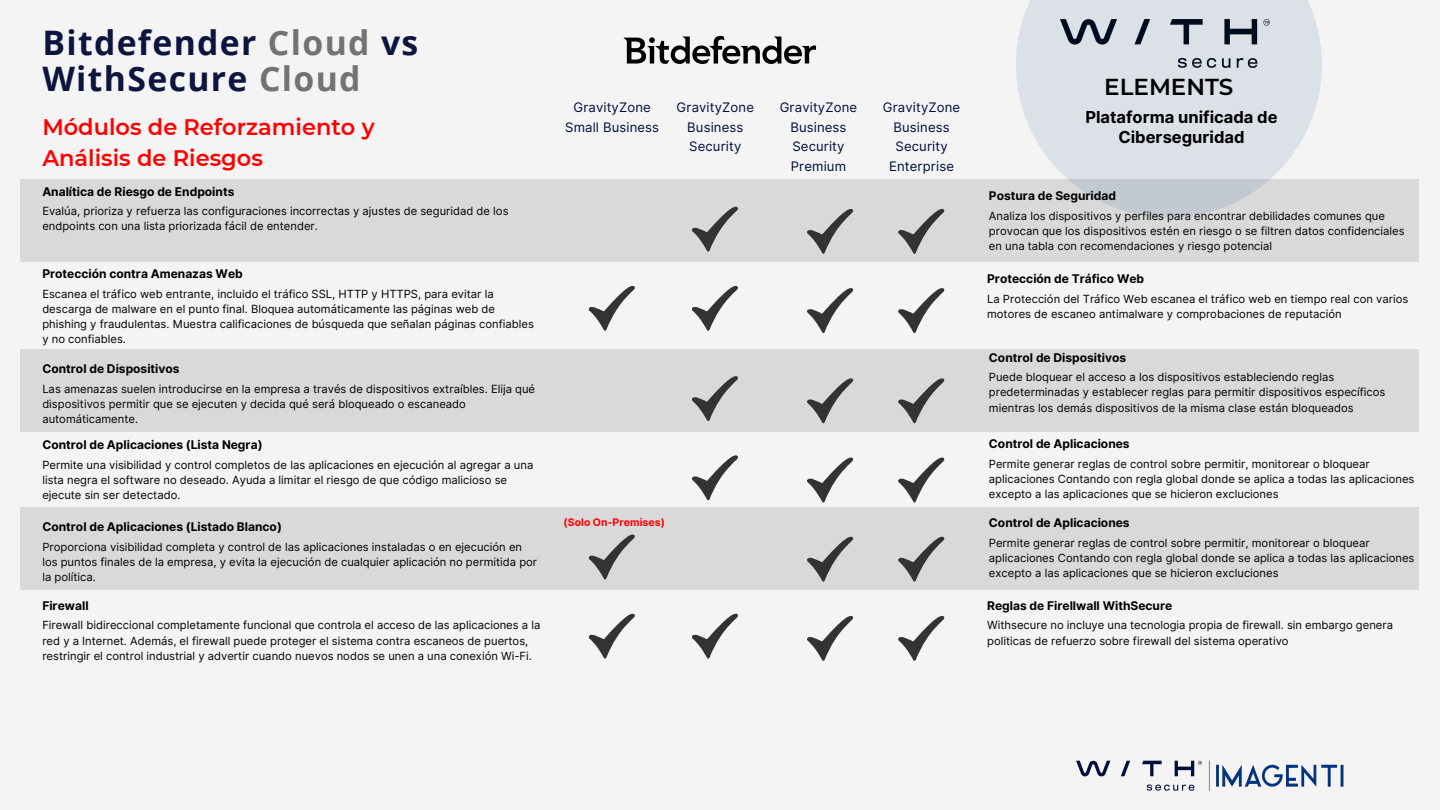
<style>
.page{position:relative;width:1440px;height:810px;background:#f3f4f3}
.page>*{position:absolute;margin:0;border:0;box-sizing:border-box;transform-origin:0 0}
.t1{font:700 33.75px/36.6px "Open Sans";letter-spacing:.04em;color:#0d153f}
.t2{font:600 23.02px "Montserrat";color:#000}
.t3{font:600 22.5px/30.9px "Montserrat";color:#f00}
.t4{font:700 16.5px/19.6px "Inter";color:#000;text-align:center}
.t5{font:13.12px/19.6px "Inter";letter-spacing:.01em;color:#020e3e;text-align:center}
.t6{font:700 12px "Inter";color:#000}
.t7{font:11.25px/15.1px "Inter";color:#000001}
.t8{font:700 10.5px "Inter";color:#f00}
.s1{color:#737373}
</style>
<div class="page">
<img style="left:1076px;top:760px;width:268px;height:31px">
<div style="left:20px;top:180px;width:1398px;height:82px;background:#d9d9d9"></div>
<div style="left:20px;top:349px;width:1398px;height:82px;background:#d9d9d9"></div>
<div style="left:20px;top:507px;width:1398px;height:83px;background:#d9d9d9"></div>
<svg style="left:624px;top:36px;width:192px;height:28px"></svg>
<svg style="left:1016px;top:0;width:306px;height:218px;fill:#dbe1e7"></svg>
<img style="left:1061px;top:20px;width:216px;height:47px">
<svg style="left:807px;top:209px;width:47px;height:45px"></svg>
<svg style="left:807px;top:288px;width:47px;height:45px"></svg>
<svg style="left:807px;top:378px;width:47px;height:45px"></svg>
<svg style="left:807px;top:457px;width:47px;height:46px"></svg>
<svg style="left:807px;top:536px;width:47px;height:46px"></svg>
<svg style="left:807px;top:616px;width:47px;height:45px"></svg>
<svg style="left:898px;top:209px;width:47px;height:45px"></svg>
<svg style="left:898px;top:288px;width:47px;height:45px"></svg>
<svg style="left:898px;top:378px;width:47px;height:45px"></svg>
<svg style="left:898px;top:457px;width:47px;height:46px"></svg>
<svg style="left:898px;top:536px;width:47px;height:46px"></svg>
<svg style="left:898px;top:616px;width:47px;height:45px"></svg>
<svg style="left:589px;top:285px;width:46px;height:46px"></svg>
<svg style="left:589px;top:534px;width:46px;height:46px"></svg>
<svg style="left:589px;top:613px;width:46px;height:46px"></svg>
<svg style="left:692px;top:206px;width:46px;height:46px"></svg>
<svg style="left:692px;top:285px;width:46px;height:46px"></svg>
<svg style="left:692px;top:376px;width:46px;height:45px"></svg>
<svg style="left:692px;top:455px;width:46px;height:45px"></svg>
<svg style="left:692px;top:613px;width:46px;height:46px"></svg>
<h1 class="t1" style="left:42px;top:23px;width:378px">Bitdefender <span class="s1">Cloud</span> vs<br>WithSecure <span class="s1">Cloud</span></h1>
<h3 class="t3" style="left:42px;top:111px;width:334px">Módulos de Reforzamiento y<br>Análisis de Riesgos</h3>
<p class="t6" style="left:42px;top:184px;width:194px">Analítica de Riesgo de Endpoints</p>
<p class="t7" style="left:42px;top:204px;width:468px">Evalúa, prioriza y refuerza las configuraciones incorrectas y ajustes de seguridad de los endpoints con una lista priorizada fácil de entender.</p>
<p class="t6" style="left:42px;top:267px;width:202px">Protección contra Amenazas Web</p>
<p class="t7" style="left:42px;top:286px;width:493px">Escanea el tráfico web entrante, incluido el tráfico SSL, HTTP y HTTPS, para evitar la descarga de malware en el punto final. Bloquea automáticamente las páginas web de phishing y fraudulentas. Muestra calificaciones de búsqueda que señalan páginas confiables y no confiables.</p>
<p class="t6" style="left:42px;top:362px;width:139px">Control de Dispositivos</p>
<p class="t7" style="left:42px;top:381px;width:494px">Las amenazas suelen introducirse en la empresa a través de dispositivos extraíbles. Elija qué dispositivos permitir que se ejecuten y decida qué será bloqueado o escaneado automáticamente.</p>
<p class="t6" style="left:42px;top:438px;width:222px">Control de Aplicaciones (Lista Negra)</p>
<p class="t7" style="left:42px;top:457px;width:493px">Permite una visibilidad y control completos de las aplicaciones en ejecución al agregar a una lista negra el software no deseado. Ayuda a limitar el riesgo de que código malicioso se ejecute sin ser detectado.</p>
<p class="t6" style="left:42px;top:519px;width:241px">Control de Aplicaciones (Listado Blanco)</p>
<p class="t7" style="left:42px;top:539px;width:496px">Proporciona visibilidad completa y control de las aplicaciones instaladas o en ejecución en los puntos finales de la empresa, y evita la ejecución de cualquier aplicación no permitida por la política.</p>
<p class="t6" style="left:42px;top:598px;width:48px">Firewall</p>
<p class="t7" style="left:42px;top:618px;width:500px">Firewall bidireccional completamente funcional que controla el acceso de las aplicaciones a la red y a Internet. Además, el firewall puede proteger el sistema contra escaneos de puertos, restringir el control industrial y advertir cuando nuevos nodos se unen a una conexión Wi-Fi.</p>
<p class="t5" style="left:565px;top:97px;width:95px">GravityZone<br>Small Business</p>
<p class="t5" style="left:677px;top:97px;width:79px">GravityZone<br>Business<br>Security</p>
<p class="t8" style="left:564px;top:516px;width:103px">(Solo On-Premises)</p>
<p class="t5" style="left:780px;top:97px;width:79px">GravityZone<br>Business<br>Security<br>Premium</p>
<p class="t5" style="left:883px;top:97px;width:79px">GravityZone<br>Business<br>Security<br>Enterprise</p>
<h2 class="t2" style="left:1104px;top:73px;width:131px">ELEMENTS</h2>
<h3 class="t4" style="left:1085px;top:107px;width:194px">Plataforma unificada de<br>Ciberseguridad</h3>
<p class="t6" style="left:989px;top:188px;width:129px">Postura de Seguridad</p>
<p class="t7" style="left:989px;top:208px;width:417px">Analiza los dispositivos y perfiles para encontrar debilidades comunes que provocan que los dispositivos estén en riesgo o se filtren datos confidenciales en una tabla con recomendaciones y riesgo potencial</p>
<p class="t6" style="left:987px;top:272px;width:159px">Protección de Tráfico Web</p>
<p class="t7" style="left:987px;top:291px;width:423px">La Protección del Tráfico Web escanea el tráfico web en tiempo real con varios motores de escaneo antimalware y comprobaciones de reputación</p>
<p class="t6" style="left:989px;top:350px;width:139px">Control de Dispositivos</p>
<p class="t7" style="left:989px;top:370px;width:398px">Puede bloquear el acceso a los dispositivos estableciendo reglas predeterminadas y establecer reglas para permitir dispositivos específicos mientras los demás dispositivos de la misma clase están bloqueados</p>
<p class="t6" style="left:989px;top:437px;width:142px">Control de Aplicaciones</p>
<p class="t7" style="left:989px;top:456px;width:427px">Permite generar reglas de control sobre permitir, monitorear o bloquear aplicaciones Contando con regla global donde se aplica a todas las aplicaciones excepto a las aplicaciones que se hicieron excluciones</p>
<p class="t6" style="left:989px;top:516px;width:142px">Control de Aplicaciones</p>
<p class="t7" style="left:989px;top:535px;width:427px">Permite generar reglas de control sobre permitir, monitorear o bloquear aplicaciones Contando con regla global donde se aplica a todas las aplicaciones excepto a las aplicaciones que se hicieron excluciones</p>
<p class="t6" style="left:987px;top:598px;width:187px">Reglas de Firellwall WithSecure</p>
<p class="t7" style="left:987px;top:618px;width:407px">Withsecure no incluye una tecnologia propia de firewall. sin embargo genera politicas de refuerzo sobre firewall del sistema operativo</p>
</div>
